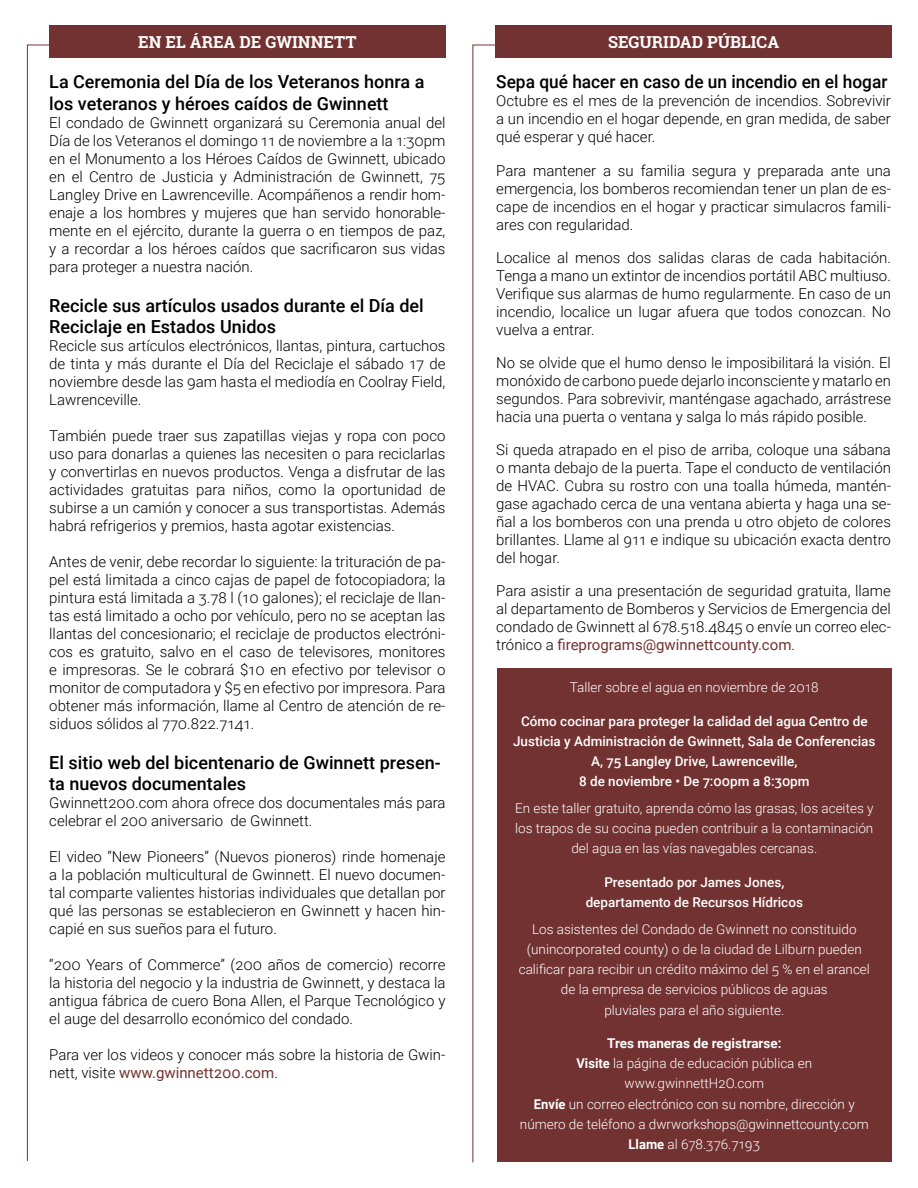
<style>
.page{position:relative;width:918px;height:1188px;background:#fff}
.page>*{position:absolute;margin:0;border:0;box-sizing:border-box;transform-origin:0 0}
.t1{font:500 18px/21.6px "Roboto";color:#010000}
.t2{font:500 18px "Roboto";color:#010000;scale:.96 1}
.t3{font:700 16.5px "Roboto Slab";color:#fff}
.t4{font:300 15px/18px "Roboto";color:#010000;text-align:justify}
.t5{font:300 13.5px/20.1px "Roboto";color:#fff;text-align:center}
.t6{font:500 13.5px/20.1px "Roboto";color:#fff;text-align:center}
.s1{font-weight:400;color:#723231}
.s2{font-weight:700}
</style>
<div class="page">
<svg style="left:472px;top:44px;width:24px;height:1119px"></svg>
<div style="left:49px;top:25px;width:397px;height:33px;background:#723231"></div>
<div style="left:496px;top:25px;width:396px;height:33px;background:#723231"></div>
<div style="left:497px;top:668px;width:395px;height:494px;background:#723231"></div>
<p class="t3" style="left:138px;top:31px;width:220px">EN EL ÁREA DE GWINNETT</p>
<p class="t1" style="left:49px;top:71px;width:377px">La Ceremonia del Día de los Veteranos honra a los veteranos y héroes caídos de Gwinnett</p>
<p class="t4" style="left:49px;top:113px;width:398px">El condado de Gwinnett organizará su Ceremonia anual del Día de los Veteranos el domingo 11 de noviembre a la 1:30pm en el Monumento a los Héroes Caídos de Gwinnett, ubicado en el Centro de Justicia y Administración de Gwinnett, 75<br>Langley Drive en Lawrenceville. Acompáñenos a rendir hom&shy;enaje a los hombres y mujeres que han servido honorable&shy;mente en el ejército, durante la guerra o en tiempos de paz, y a recordar a los héroes caídos que sacrificaron sus vidas para proteger a nuestra nación.</p>
<p class="t1" style="left:49px;top:294px;width:376px">Recicle sus artículos usados durante el Día del<br>Reciclaje en Estados Unidos</p>
<p class="t4" style="left:49px;top:336px;width:398px">Recicle sus artículos electrónicos, llantas, pintura, cartuchos de tinta y más durante el Día del Reciclaje el sábado 17 de noviembre desde las 9am hasta el mediodía en Coolray Field, Lawrenceville.</p>
<p class="t4" style="left:49px;top:426px;width:398px">También puede traer sus zapatillas viejas y ropa con poco uso para donarlas a quienes las necesiten o para reciclarlas y convertirlas en nuevos productos. Venga a disfrutar de las actividades gratuitas para niños, como la oportunidad de subirse a un camión y conocer a sus transportistas. Además habrá refrigerios y premios, hasta agotar existencias.</p>
<p class="t4" style="left:49px;top:552px;width:398px">Antes de venir, debe recordar lo siguiente: la trituración de pa&shy;pel está limitada a cinco cajas de papel de fotocopiadora; la pintura está limitada a 3.78 l (10 galones); el reciclaje de llan&shy;tas está limitado a ocho por vehículo, pero no se aceptan las llantas del concesionario; el reciclaje de productos electróni&shy;cos es gratuito, salvo en el caso de televisores, monitores e impresoras. Se le cobrará $10 en efectivo por televisor o monitor de computadora y $5 en efectivo por impresora. Para obtener más información, llame al Centro de atención de re&shy;siduos sólidos al 770.822.7141.</p>
<p class="t1" style="left:49px;top:751px;width:393px">El sitio web del bicentenario de Gwinnett presen&shy;ta nuevos documentales</p>
<p class="t4" style="left:49px;top:794px;width:398px">Gwinnett200.com ahora ofrece dos documentales más para celebrar el 200 aniversario de Gwinnett.</p>
<p class="t4" style="left:49px;top:848px;width:398px">El video “New Pioneers” (Nuevos pioneros) rinde homenaje a la población multicultural de Gwinnett. El nuevo documen&shy;tal comparte valientes historias individuales que detallan por qué las personas se establecieron en Gwinnett y hacen hin&shy;capié en sus sueños para el futuro.</p>
<p class="t4" style="left:49px;top:956px;width:398px">“200 Years of Commerce” (200 años de comercio) recorre la historia del negocio y la industria de Gwinnett, y destaca la antigua fábrica de cuero Bona Allen, el Parque Tecnológico y el auge del desarrollo económico del condado.</p>
<p class="t4" style="left:49px;top:1046px;width:398px">Para ver los videos y conocer más sobre la historia de Gwin&shy;nett, visite <span class="s1">www.gwinnett200.com</span>.</p>
<p class="t3" style="left:608px;top:31px;width:173px">SEGURIDAD PÚBLICA</p>
<p class="t2" style="left:496px;top:69px;width:409px">Sepa qué hacer en caso de un incendio en el hogar</p>
<p class="t4" style="left:496px;top:92px;width:396px">Octubre es el mes de la prevención de incendios. Sobrevivir a un incendio en el hogar depende, en gran medida, de saber qué esperar y qué hacer.</p>
<p class="t4" style="left:496px;top:161px;width:396px">Para mantener a su familia segura y preparada ante una emergencia, los bomberos recomiendan tener un plan de es&shy;cape de incendios en el hogar y practicar simulacros famili&shy;ares con regularidad.</p>
<p class="t4" style="left:496px;top:248px;width:396px">Localice al menos dos salidas claras de cada habitación.<br>Tenga a mano un extintor de incendios portátil ABC multiuso.<br>Verifique sus alarmas de humo regularmente. En caso de un incendio, localice un lugar afuera que todos conozcan. No vuelva a entrar.</p>
<p class="t4" style="left:496px;top:353px;width:396px">No se olvide que el humo denso le imposibilitará la visión. El monóxido de carbono puede dejarlo inconsciente y matarlo en segundos. Para sobrevivir, manténgase agachado, arrástrese hacia una puerta o ventana y salga lo más rápido posible.</p>
<p class="t4" style="left:496px;top:440px;width:396px">Si queda atrapado en el piso de arriba, coloque una sábana o manta debajo de la puerta. Tape el conducto de ventilación de HVAC. Cubra su rostro con una toalla húmeda, mantén&shy;gase agachado cerca de una ventana abierta y haga una se&shy;ñal a los bomberos con una prenda u otro objeto de colores brillantes. Llame al 911 e indique su ubicación exacta dentro del hogar.</p>
<p class="t4" style="left:496px;top:581px;width:396px">Para asistir a una presentación de seguridad gratuita, llame al departamento de Bomberos y Servicios de Emergencia del condado de Gwinnett al 678.518.4845 o envíe un correo elec&shy;trónico a <span class="s1">fireprograms@gwinnettcounty.com</span>.</p>
<p class="t5" style="left:570px;top:677px;width:250px">Taller sobre el agua en noviembre de 2018</p>
<p class="t6" style="left:513px;top:710px;width:364px">Cómo cocinar para proteger la calidad del agua Centro de Justicia y Administración de Gwinnett, Sala de Conferencias A, 75 Langley Drive, Lawrenceville,<br>8 de noviembre • De 7:00pm a 8:30pm</p>
<p class="t5" style="left:515px;top:798px;width:360px">En este taller gratuito, aprenda cómo las grasas, los aceites y los trapos de su cocina pueden contribuir a la contaminación del agua en las vías navegables cercanas.</p>
<p class="t6" style="left:586px;top:872px;width:219px">Presentado por James Jones, departamento de Recursos Hídricos</p>
<p class="t5" style="left:519px;top:919px;width:353px">Los asistentes del Condado de Gwinnett no constituido (unincorporated county) o de la ciudad de Lilburn pueden calificar para recibir un crédito máximo del 5 % en el arancel de la empresa de servicios públicos de aguas<br>pluviales para el año siguiente.</p>
<p class="t5" style="left:520px;top:1033px;width:350px"><span class="s2">Tres maneras de registrarse:<br>Visite</span> la página de educación pública en www.gwinnettH2O.com<br><span class="s2">Envíe</span> un correo electrónico con su nombre, dirección y número de teléfono a dwrworkshops@gwinnettcounty.com <span class="s2">Llame</span> al 678.376.7193</p>
</div>
